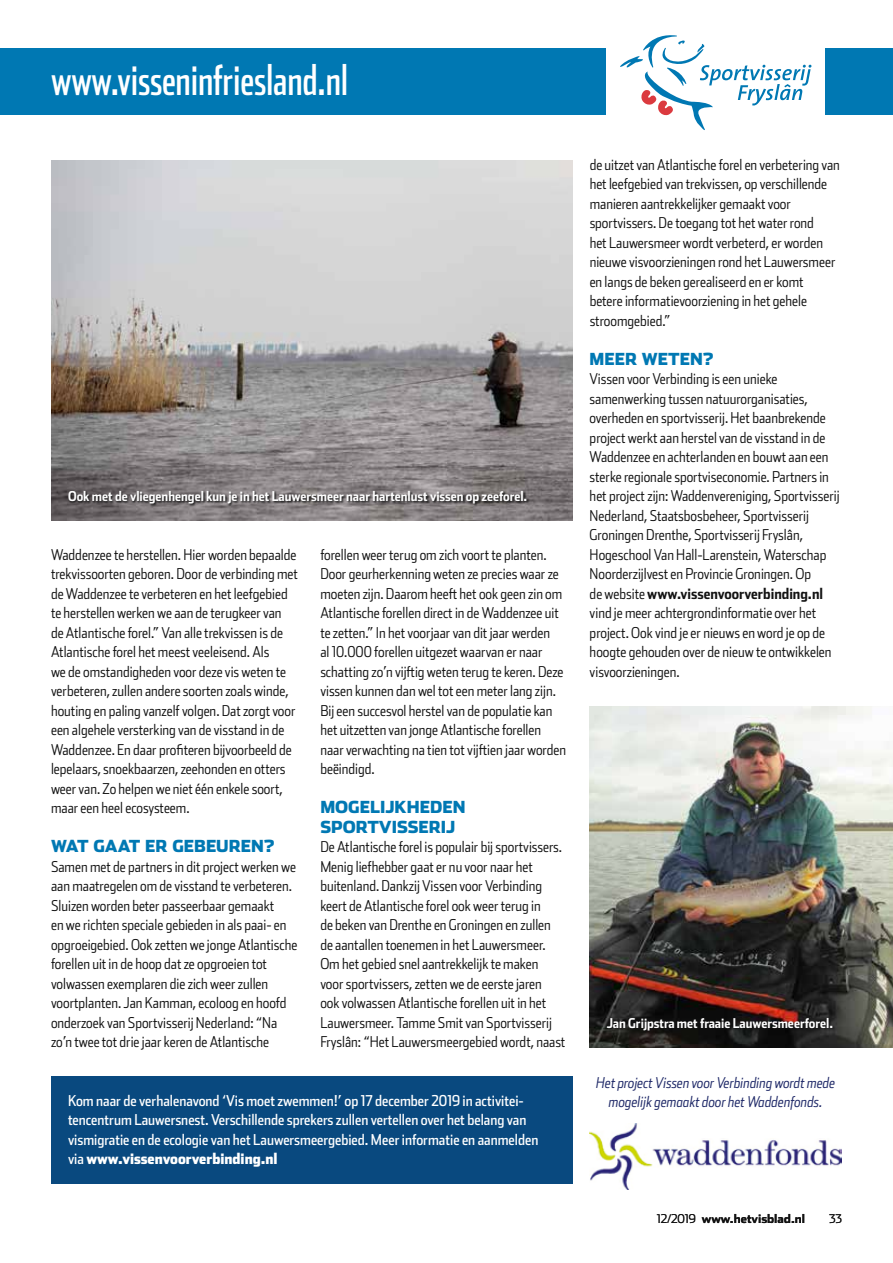
<style>
.page{position:relative;width:893px;height:1263px;background:#fff}
.page>*{position:absolute;margin:0;border:0;box-sizing:border-box;transform-origin:0 0}
.t1{font:42px "Stainless Comp";letter-spacing:-.005em;color:#fff;scale:.95 1}
.t2{font:900 16.5px/19.5px "Stainless";color:#0078b3}
.t3{font:300 15px/19.5px "Stainless Cond";color:#121212}
.t4{font:15px/19.5px "Stainless Cond";color:#fff}
.t5{font:italic 300 15px "Stainless Cond";color:#1e2867}
.t6{font:700 13.5px "Stainless Cond";color:#fff}
.t7{font:700 12px "Stainless";color:#121212}
.t8{font:300 12px "Stainless";color:#121212}
.s1{font-weight:700}
.s2{font-weight:900}
.s3{font-weight:300}
</style>
<div class="page">
<div style="left:0;top:49px;width:893px;height:66px;background:#0078b3"></div>
<div style="left:607px;top:33px;width:218px;height:98px;background:#fff"></div>
<svg style="left:620px;top:35px;width:191px;height:95px"></svg>
<img style="left:590px;top:1123px;width:252px;height:67px">
<div style="left:51px;top:1077px;width:522px;height:107px;background:#09497f"></div>
<img style="left:51px;top:160px;width:522px;height:361px">
<img style="left:590px;top:706px;width:303px;height:341px">
<svg style="left:68px;top:491px;width:461px;height:16px;background:#646061"></svg>
<svg style="left:606px;top:1017px;width:229px;height:16px;background:#191514"></svg>
<h1 class="t1" style="left:51px;top:55px;width:314px">www.visseninfriesland.nl</h1>
<p class="t6" style="left:68px;top:488px;width:461px">Ook met de vliegenhengel kun je in het Lauwersmeer naar hartenlust vissen op zeeforel.</p>
<p class="t3" style="left:51px;top:544px;width:249px">Waddenzee te herstellen. Hier worden bepaalde trekvissoorten geboren. Door de verbinding met de Waddenzee te verbeteren en het leefgebied te herstellen werken we aan de terugkeer van<br>de Atlantische forel.” Van alle trekvissen is de Atlantische forel het meest veeleisend. Als<br>we de omstandigheden voor deze vis weten te verbeteren, zullen andere soorten zoals winde, houting en paling vanzelf volgen. Dat zorgt voor een algehele versterking van de visstand in de Waddenzee. En daar profiteren bijvoorbeeld de lepelaars, snoekbaarzen, zeehonden en otters weer van. Zo helpen we niet één enkele soort, maar een heel ecosysteem.</p>
<p class="t2" style="left:51px;top:836px;width:225px">WAT GAAT ER GEBEUREN?</p>
<p class="t3" style="left:51px;top:856px;width:248px">Samen met de partners in dit project werken we aan maatregelen om de visstand te verbeteren.<br>Sluizen worden beter passeerbaar gemaakt<br>en we richten speciale gebieden in als paai- en opgroeigebied. Ook zetten we jonge Atlantische forellen uit in de hoop dat ze opgroeien tot volwassen exemplaren die zich weer zullen voortplanten. Jan Kamman, ecoloog en hoofd onderzoek van Sportvisserij Nederland: “Na zo’n twee tot drie jaar keren de Atlantische</p>
<p class="t3" style="left:320px;top:544px;width:247px">forellen weer terug om zich voort te planten.<br>Door geurherkenning weten ze precies waar ze moeten zijn. Daarom heeft het ook geen zin om Atlantische forellen direct in de Waddenzee uit te zetten.” In het voorjaar van dit jaar werden<br>al 10.000 forellen uitgezet waarvan er naar schatting zo’n vijftig weten terug te keren. Deze vissen kunnen dan wel tot een meter lang zijn.<br>Bij een succesvol herstel van de populatie kan het uitzetten van jonge Atlantische forellen naar verwachting na tien tot vijftien jaar worden beëindigd.</p>
<p class="t2" style="left:320px;top:797px;width:147px">MOGELIJKHEDEN<br>SPORTVISSERIJ</p>
<p class="t3" style="left:320px;top:837px;width:247px">De Atlantische forel is populair bij sportvissers.<br>Menig liefhebber gaat er nu voor naar het buitenland. Dankzij Vissen voor Verbinding keert de Atlantische forel ook weer terug in<br>de beken van Drenthe en Groningen en zullen de aantallen toenemen in het Lauwersmeer.<br>Om het gebied snel aantrekkelijk te maken<br>voor sportvissers, zetten we de eerste jaren<br>ook volwassen Atlantische forellen uit in het Lauwersmeer. Tamme Smit van Sportvisserij Fryslân: “Het Lauwersmeergebied wordt, naast</p>
<p class="t3" style="left:590px;top:154px;width:252px">de uitzet van Atlantische forel en verbetering van het leefgebied van trekvissen, op verschillende manieren aantrekkelijker gemaakt voor sportvissers. De toegang tot het water rond<br>het Lauwersmeer wordt verbeterd, er worden nieuwe visvoorzieningen rond het Lauwersmeer en langs de beken gerealiseerd en er komt betere informatievoorziening in het gehele stroomgebied.”</p>
<p class="t2" style="left:590px;top:349px;width:125px">MEER WETEN?</p>
<p class="t3" style="left:590px;top:369px;width:252px">Vissen voor Verbinding is een unieke samenwerking tussen natuurorganisaties, overheden en sportvisserij. Het baanbrekende project werkt aan herstel van de visstand in de Waddenzee en achterlanden en bouwt aan een sterke regionale sportviseconomie. Partners in het project zijn: Waddenvereniging, Sportvisserij Nederland, Staatsbosbeheer, Sportvisserij Groningen Drenthe, Sportvisserij Fryslân, Hogeschool Van Hall-Larenstein, Waterschap Noorderzijlvest en Provincie Groningen. Op<br>de website <span class="s1">www.vissenvoorverbinding.nl </span>vind je meer achtergrondinformatie over het project. Ook vind je er nieuws en word je op de hoogte gehouden over de nieuw te ontwikkelen visvoorzieningen.</p>
<p class="t6" style="left:607px;top:1015px;width:228px">Jan Grijpstra met fraaie Lauwersmeerforel.</p>
<p class="t5" style="left:596px;top:1074px;width:241px">Het project Vissen voor Verbinding wordt mede</p>
<p class="t4" style="left:68px;top:1090px;width:457px">Kom naar de verhalenavond ‘Vis moet zwemmen!’ op 17 december 2019 in activitei-</p>
<p class="t5" style="left:609px;top:1093px;width:215px">mogelijk gemaakt door het Waddenfonds.</p>
<p class="t4" style="left:68px;top:1110px;width:472px">tencentrum Lauwersnest. Verschillende sprekers zullen vertellen over het belang van vismigratie en de ecologie van het Lauwersmeergebied. Meer informatie en aanmelden via <span class="s2">www.vissenvoorverbinding.nl</span></p>
<p class="t7" style="left:657px;top:1211px;width:150px"><span class="s3">12/2019</span> www.hetvisblad.nl</p>
<p class="t8" style="left:829px;top:1211px;width:14px">33</p>
</div>
